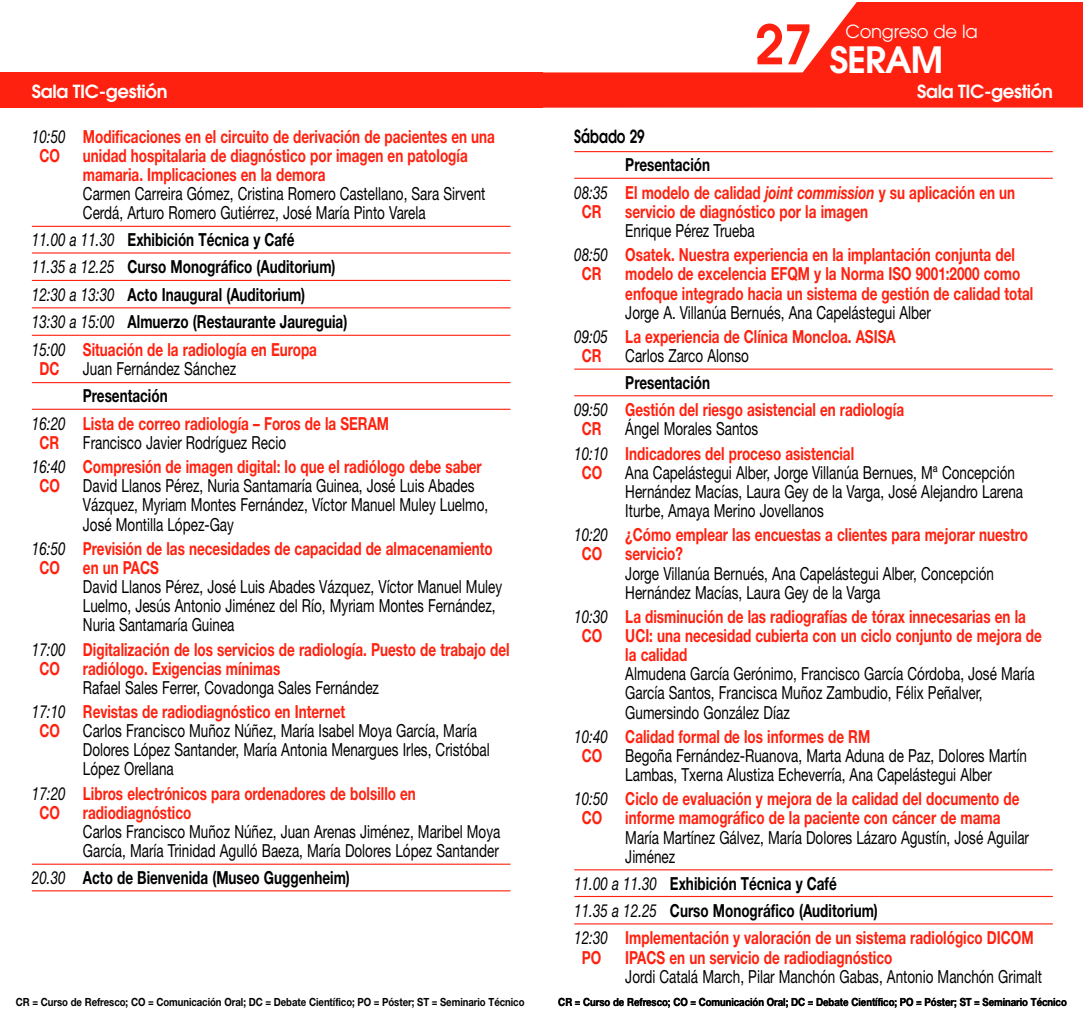
<style>
.page{position:relative;width:1085px;height:1022px;background:#fff}
.page>*{position:absolute;margin:0;border:0;box-sizing:border-box;transform-origin:0 0}
.t1{font:600 54px "Avant Garde";color:#ff210f;scale:.95 1}
.t2{font:600 36px "Avant Garde";letter-spacing:-.03em;color:#fff}
.t3{font:700 18px/19.1px "Helvetica Neue";color:#ff210f;scale:.75 1}
.t4{font:18px/19.1px "Helvetica Neue";color:#000;scale:.75 1}
.t5{font:700 18px/27.4px "Helvetica Neue";color:#000;scale:.75 1}
.t6{font:600 18px "Avant Garde";letter-spacing:-.015em;color:#fff}
.t7{font:18px "Avant Garde";letter-spacing:-.015em;color:#fff}
.t8{font:600 18px "Avant Garde";color:#000;scale:.75 1}
.t9{font:700 11.25px "Helvetica Neue";letter-spacing:-.005em;color:#000;scale:.85 1}
.s1{font-weight:400;font-style:italic;color:#000}
.s2{font-weight:400;font-style:italic}
.s3{color:#ff210f}
.s4{color:#000}
.s5{font-weight:400;color:#000}
.s6{font-style:italic}
.s7{font-weight:700;color:#ff210f}
</style>
<div class="page">
<hr style="left:574px;top:151px;width:478px;height:1px;background:#ff210f">
<hr style="left:574px;top:178px;width:478px;height:1px;background:#ff210f">
<hr style="left:574px;top:368px;width:478px;height:2px;background:#ff210f">
<hr style="left:574px;top:395px;width:478px;height:1px;background:#ff210f">
<hr style="left:574px;top:869px;width:478px;height:1px;background:#ff210f">
<hr style="left:574px;top:895px;width:478px;height:2px;background:#ff210f">
<hr style="left:574px;top:923px;width:478px;height:1px;background:#ff210f">
<svg style="left:542px;top:2px;width:540px;height:106px;fill:#ff210f"></svg>
<hr style="left:32px;top:226px;width:478px;height:1px;background:#ff210f">
<hr style="left:32px;top:252px;width:478px;height:1px;background:#ff210f">
<hr style="left:32px;top:280px;width:478px;height:1px;background:#ff210f">
<hr style="left:32px;top:307px;width:478px;height:1px;background:#ff210f">
<hr style="left:32px;top:335px;width:478px;height:1px;background:#ff210f">
<hr style="left:32px;top:382px;width:478px;height:1px;background:#ff210f">
<hr style="left:32px;top:409px;width:478px;height:1px;background:#ff210f">
<hr style="left:32px;top:863px;width:478px;height:1px;background:#ff210f">
<hr style="left:32px;top:890px;width:478px;height:1px;background:#ff210f">
<div style="left:0;top:72px;width:542px;height:36px;background:#ff210f"></div>
<p class="t6" style="left:32px;top:84px;width:137px">Sala TIC-gestión</p>
<p class="t3" style="left:39px;top:128px;width:609px;text-indent:-8px"><span class="s1">10:50</span> Modificaciones en el circuito de derivación de pacientes en una<br>CO</p>
<p class="t3" style="left:83px;top:147px;width:514px">unidad hospitalaria de diagnóstico por imagen en patología mamaria. Implicaciones en la demora</p>
<p class="t4" style="left:83px;top:186px;width:538px">Carmen Carreira Gómez, Cristina Romero Castellano, Sara Sirvent<br>Cerdá, Arturo Romero Gutiérrez, José María Pinto Varela</p>
<p class="t5" style="left:32px;top:227px;width:422px"><span class="s2">11.00 a 11.30</span> Exhibición Técnica y Café<br><span class="s2">11.35 a 12.25</span> Curso Monográfico (Auditorium)<br><span class="s2">12:30 a 13:30</span> Acto Inaugural (Auditorium)<br><span class="s2">13:30 a 15:00</span> Almuerzo (Restaurante Jaureguia)<br><span class="s2">15:00</span> <span class="s3">Situación de la radiología en Europa</span></p>
<p class="t3" style="left:39px;top:360px;width:28px">DC</p>
<p class="t4" style="left:83px;top:361px;width:206px">Juan Fernández Sánchez</p>
<p class="t3" style="left:32px;top:384px;width:478px;line-height:27.4px;text-indent:51px"><span class="s4">Presentación<br></span><span class="s1">16:20</span> Lista de correo radiología – Foros de la SERAM</p>
<p class="t3" style="left:39px;top:434px;width:28px">CR</p>
<p class="t3" style="left:32px;top:432px;width:601px;line-height:24.3px;text-indent:51px"><span class="s5">Francisco Javier Rodríguez Recio<br></span><span class="s1">16:40</span> Compresión de imagen digital: lo que el radiólogo debe saber</p>
<p class="t3" style="left:39px;top:478px;width:29px">CO</p>
<p class="t4" style="left:83px;top:478px;width:542px">David Llanos Pérez, Nuria Santamaría Guinea, José Luis Abades<br>Vázquez, Myriam Montes Fernández, Víctor Manuel Muley Luelmo,<br>José Montilla López-Gay</p>
<p class="t3" style="left:39px;top:540px;width:606px;text-indent:-8px"><span class="s1">16:50</span> Previsión de las necesidades de capacidad de almacenamiento<br>CO</p>
<p class="t3" style="left:83px;top:559px;width:103px">en un PACS</p>
<p class="t4" style="left:83px;top:579px;width:560px">David Llanos Pérez, José Luis Abades Vázquez, Víctor Manuel Muley<br>Luelmo, Jesús Antonio Jiménez del Río, Myriam Montes Fernández,<br>Nuria Santamaría Guinea</p>
<p class="t3" style="left:39px;top:641px;width:628px;text-indent:-8px"><span class="s1">17:00</span> Digitalización de los servicios de radiología. Puesto de trabajo del<br>CO</p>
<p class="t3" style="left:83px;top:660px;width:265px">radiólogo. Exigencias mínimas</p>
<p class="t4" style="left:32px;top:677px;width:464px;line-height:24.3px;text-indent:51px">Rafael Sales Ferrer, Covadonga Sales Fernández<br><span class="s6">17:10</span> <span class="s7">Revistas de radiodiagnóstico en Internet</span></p>
<p class="t3" style="left:39px;top:722px;width:29px">CO</p>
<p class="t4" style="left:83px;top:723px;width:544px">Carlos Francisco Muñoz Núñez, María Isabel Moya García, María<br>Dolores López Santander, María Antonia Menargues Irles, Cristóbal<br>López Orellana</p>
<p class="t3" style="left:39px;top:785px;width:503px;text-indent:-8px"><span class="s1">17:20</span> Libros electrónicos para ordenadores de bolsillo en<br>CO</p>
<p class="t3" style="left:83px;top:804px;width:146px">radiodiagnóstico</p>
<p class="t4" style="left:83px;top:823px;width:558px">Carlos Francisco Muñoz Núñez, Juan Arenas Jiménez, Maribel Moya<br>García, María Trinidad Agulló Baeza, María Dolores López Santander</p>
<p class="t5" style="left:32px;top:865px;width:425px"><span class="s2">20.30</span> Acto de Bienvenida (Museo Guggenheim)</p>
<h1 class="t1" style="left:755px;top:24px;width:62px">27</h1>
<p class="t7" style="left:845px;top:24px;width:134px">Congreso de la</p>
<h2 class="t2" style="left:829px;top:46px;width:115px">SERAM</h2>
<p class="t6" style="left:917px;top:84px;width:137px">Sala TIC-gestión</p>
<p class="t8" style="left:574px;top:130px;width:96px">Sábado 29</p>
<p class="t3" style="left:574px;top:153px;width:589px;line-height:27.4px;text-indent:51px"><span class="s4">Presentación<br></span><span class="s1">08:35</span> El modelo de calidad <span class="s6">joint commission</span> y su aplicación en un</p>
<p class="t3" style="left:582px;top:203px;width:28px">CR</p>
<p class="t3" style="left:625px;top:203px;width:325px">servicio de diagnóstico por la imagen</p>
<p class="t3" style="left:574px;top:220px;width:589px;line-height:24.3px;text-indent:51px"><span class="s5">Enrique Pérez Trueba<br></span><span class="s1">08:50</span> Osatek. Nuestra experiencia en la implantación conjunta del</p>
<p class="t3" style="left:582px;top:266px;width:28px">CR</p>
<p class="t3" style="left:625px;top:266px;width:545px">modelo de excelencia EFQM y la Norma ISO 9001:2000 como enfoque integrado hacia un sistema de gestión de calidad total</p>
<p class="t4" style="left:574px;top:302px;width:477px;line-height:24.3px;text-indent:51px">Jorge A. Villanúa Bernués, Ana Capelástegui Alber<br><span class="s6">09:05</span> <span class="s7">La experiencia de Clínica Moncloa. ASISA</span></p>
<p class="t3" style="left:582px;top:348px;width:28px">CR</p>
<p class="t4" style="left:625px;top:348px;width:166px">Carlos Zarco Alonso</p>
<p class="t3" style="left:574px;top:370px;width:441px;line-height:27.4px;text-indent:51px"><span class="s4">Presentación<br></span><span class="s1">09:50</span> Gestión del riesgo asistencial en radiología</p>
<p class="t3" style="left:582px;top:421px;width:28px">CR</p>
<p class="t3" style="left:574px;top:418px;width:375px;line-height:24.3px;text-indent:51px"><span class="s5">Ángel Morales Santos<br></span><span class="s1">10:10</span> Indicadores del proceso asistencial</p>
<p class="t3" style="left:582px;top:464px;width:29px">CO</p>
<p class="t4" style="left:625px;top:464px;width:532px">Ana Capelástegui Alber, Jorge Villanúa Bernues, Mª Concepción<br>Hernández Macías, Laura Gey de la Varga, José Alejandro Larena<br>Iturbe, Amaya Merino Jovellanos</p>
<p class="t3" style="left:582px;top:527px;width:596px;text-indent:-8px"><span class="s1">10:20</span> ¿Cómo emplear las encuestas a clientes para mejorar nuestro<br>CO</p>
<p class="t3" style="left:625px;top:546px;width:78px">servicio?</p>
<p class="t4" style="left:625px;top:565px;width:493px">Jorge Villanúa Bernués, Ana Capelástegui Alber, Concepción<br>Hernández Macías, Laura Gey de la Varga</p>
<p class="t3" style="left:582px;top:608px;width:593px;text-indent:-8px"><span class="s1">10:30</span> La disminución de las radiografías de tórax innecesarias en la<br>CO</p>
<p class="t3" style="left:625px;top:627px;width:557px">UCI: una necesidad cubierta con un ciclo conjunto de mejora de la calidad</p>
<p class="t4" style="left:625px;top:666px;width:547px">Almudena García Gerónimo, Francisco García Córdoba, José María<br>García Santos, Francisca Muñoz Zambudio, Félix Peñalver,<br>Gumersindo González Díaz</p>
<p class="t3" style="left:582px;top:728px;width:386px;text-indent:-8px"><span class="s1">10:40</span> Calidad formal de los informes de RM<br>CO</p>
<p class="t4" style="left:625px;top:747px;width:537px">Begoña Fernández-Ruanova, Marta Aduna de Paz, Dolores Martín<br>Lambas, Txerna Alustiza Echeverría, Ana Capelástegui Alber</p>
<p class="t3" style="left:582px;top:791px;width:585px;text-indent:-8px"><span class="s1">10:50</span> Ciclo de evaluación y mejora de la calidad del documento de<br>CO</p>
<p class="t3" style="left:625px;top:810px;width:502px">informe mamográfico de la paciente con cáncer de mama</p>
<p class="t4" style="left:625px;top:829px;width:540px">María Martínez Gálvez, María Dolores Lázaro Agustín, José Aguilar<br>Jiménez</p>
<p class="t3" style="left:574px;top:871px;width:614px;line-height:27.4px"><span class="s1">11.00 a 11.30</span> <span class="s4">Exhibición Técnica y Café<br></span><span class="s1">11.35 a 12.25</span> <span class="s4">Curso Monográfico (Auditorium)<br></span><span class="s1">12:30</span> Implementación y valoración de un sistema radiológico DICOM</p>
<p class="t3" style="left:582px;top:949px;width:28px">PO</p>
<p class="t3" style="left:625px;top:949px;width:358px">IPACS en un servicio de radiodiagnóstico</p>
<p class="t4" style="left:625px;top:968px;width:557px">Jordi Catalá March, Pilar Manchón Gabas, Antonio Manchón Grimalt</p>
<p class="t9" style="left:16px;top:997px;width:600px">CR = Curso de Refresco; CO = Comunicación Oral; DC = Debate Científico; PO = Póster; ST = Seminario Técnico</p>
<p class="t9" style="left:558px;top:997px;width:600px">CR = Curso de Refresco; CO = Comunicación Oral; DC = Debate Científico; PO = Póster; ST = Seminario Técnico</p>
</div>
